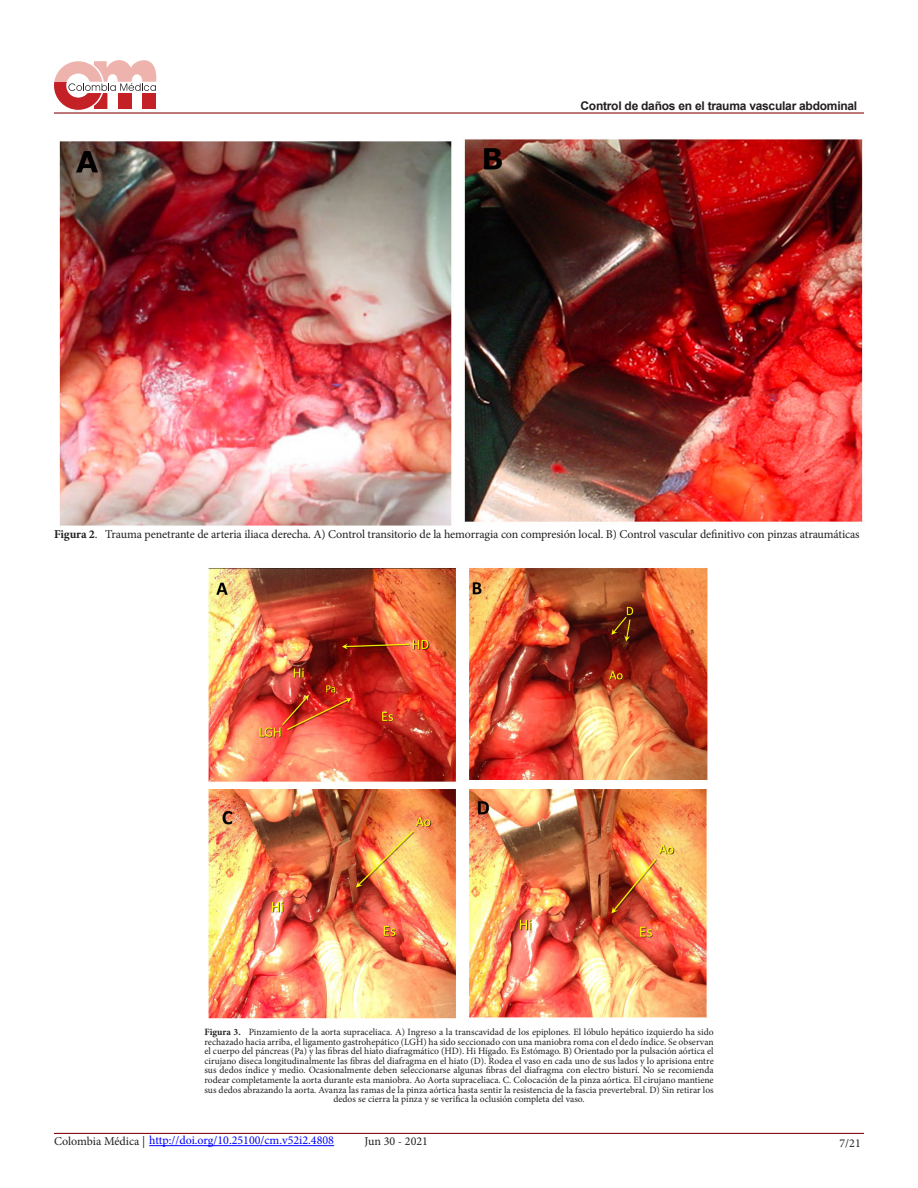
<style>
.page{position:relative;width:918px;height:1188px;background:#fff}
.page>*{position:absolute;margin:0;border:0;box-sizing:border-box;transform-origin:0 0}
.t1{font:12px "Minion Pro";letter-spacing:-.01em;color:#231f20}
.t2{font:12px "Minion Pro";color:#00f}
.t3{font:700 12px "Arial";letter-spacing:-.02em;color:#231f20}
.t4{font:9.6px/9.6px "Minion Pro";color:#231f20;text-align:center}
.s1{font-weight:700}
.s2{color:#231f20}
</style>
<div class="page">
<hr style="left:54px;top:112px;width:810px;height:2px;background:#8b0d10">
<hr style="left:54px;top:1133px;width:810px;height:1px;background:#8b0d10">
<svg style="left:54px;top:60px;width:102px;height:50px"></svg>
<hr style="left:149px;top:1145px;width:185px;height:1px;background:#00f">
<img style="left:59px;top:139px;width:804px;height:387px">
<img style="left:208px;top:568px;width:500px;height:451px">
<p class="t3" style="left:580px;top:97px;width:278px">Control de daños en el trauma vascular abdominal</p>
<p class="t1" style="left:54px;top:527px;width:807px"><span class="s1">Figura 2</span>. Trauma penetrante de arteria iliaca derecha. A) Control transitorio de la hemorragia con compresión local. B) Control vascular definitivo con pinzas atraumáticas</p>
<p class="t4" style="left:204px;top:1027px;width:511px"><span class="s1">Figura 3.</span> Pinzamiento de la aorta supraceliaca. A) Ingreso a la transcavidad de los epiplones. El lóbulo hepático izquierdo ha sido rechazado hacia arriba, el ligamento gastrohepático (LGH) ha sido seccionado con una maniobra roma con el dedo índice. Se observan el cuerpo del páncreas (Pa) y las fibras del hiato diafragmático (HD). Hi Hígado. Es Estómago. B) Orientado por la pulsación aórtica el cirujano diseca longitudinalmente las fibras del diafragma en el hiato (D). Rodea el vaso en cada uno de sus lados y lo aprisiona entre sus dedos índice y medio. Ocasionalmente deben seleccionarse algunas fibras del diafragma con electro bisturí. No se recomienda rodear completamente la aorta durante esta maniobra. Ao Aorta supraceliaca. C. Colocación de la pinza aórtica. El cirujano mantiene sus dedos abrazando la aorta. Avanza las ramas de la pinza aórtica hasta sentir la resistencia de la fascia prevertebral. D) Sin retirar los dedos se cierra la pinza y se verifica la oclusión completa del vaso.</p>
<p class="t2" style="left:54px;top:1133px;width:282px"><span class="s2">Colombia Médica |</span> http://doi.org/10.25100/cm.v52i2.4808</p>
<p class="t1" style="left:364px;top:1133px;width:65px">Jun 30 - 2021</p>
<p class="t1" style="left:840px;top:1135px;width:23px">7/21</p>
</div>
